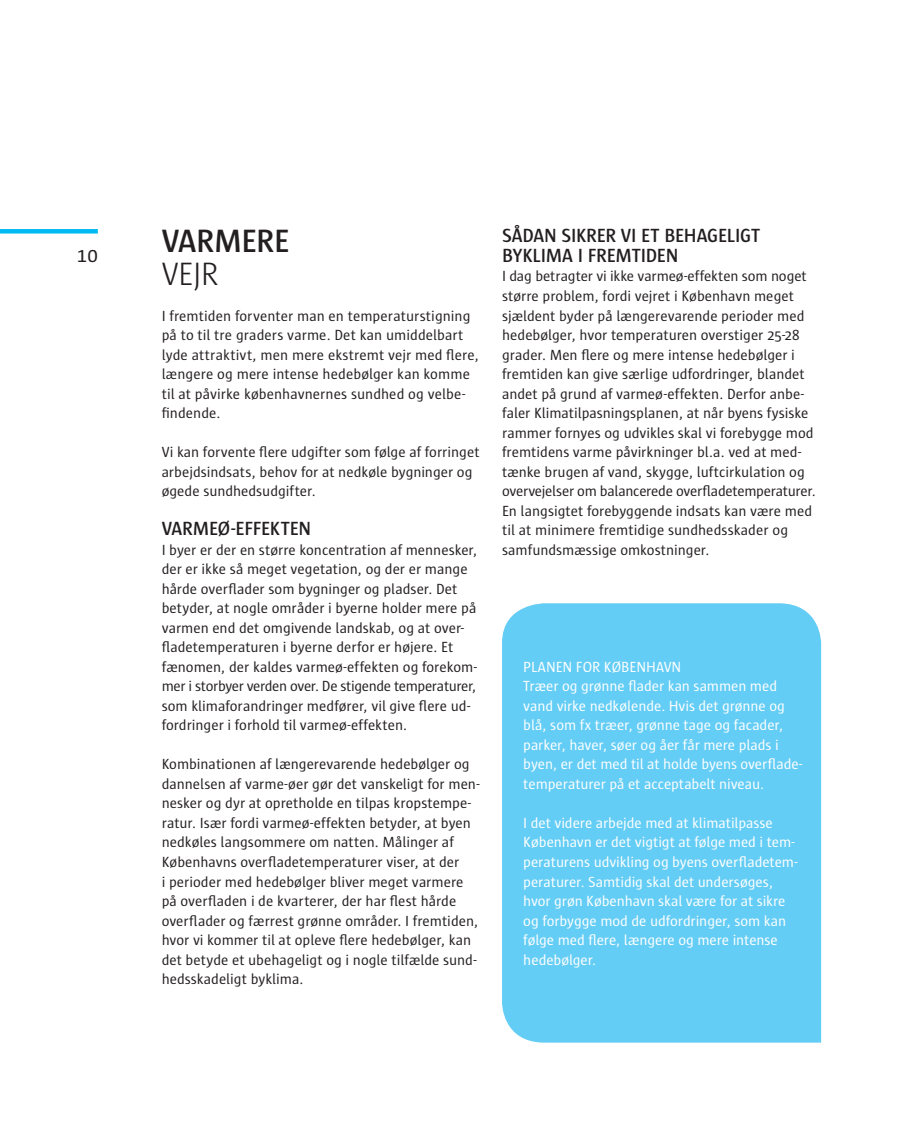
<style>
.page{position:relative;width:919px;height:1132px;background:#fff}
.page>*{position:absolute;margin:0;border:0;box-sizing:border-box;transform-origin:0 0}
.t1{font:600 33px "Sun";letter-spacing:-.01em;color:#231f20}
.t2{font:300 33px "Sun";color:#231f20}
.t3{font:21px "Sun";color:#231f20}
.t4{font:600 19.5px/19.5px "Sun";letter-spacing:-.015em;color:#231f20}
.t5{font:15px/19.5px "Sun";color:#231f20}
.t6{font:15px/19.5px "Sun";letter-spacing:-.005em;color:#fff}
</style>
<div class="page">
<hr style="left:0;top:229px;width:98px;height:4px;background:#00baf1">
<div style="left:502px;top:603px;width:319px;height:439px;background:#64cdf5"></div>
<h2 class="t3" style="left:77px;top:246px;width:22px">10</h2>
<h1 class="t1" style="left:162px;top:227px;width:129px">VARMERE</h1>
<h1 class="t2" style="left:162px;top:260px;width:58px">VEJR</h1>
<p class="t5" style="left:162px;top:306px;width:319px">I fremtiden forventer man en temperaturstigning på to til tre graders varme. Det kan umiddelbart lyde attraktivt, men mere ekstremt vejr med flere, længere og mere intense hedebølger kan komme til at påvirke københavnernes sundhed og velbe&shy;findende.</p>
<p class="t5" style="left:162px;top:443px;width:319px">Vi kan forvente flere udgifter som følge af forringet arbejdsindsats, behov for at nedkøle bygninger og øgede sundhedsudgifter.</p>
<h3 class="t4" style="left:162px;top:519px;width:151px">VARMEØ-EFFEKTEN</h3>
<p class="t5" style="left:162px;top:540px;width:317px">I byer er der en større koncentration af mennesker, der er ikke så meget vegetation, og der er mange hårde overflader som bygninger og pladser. Det betyder, at nogle områder i byerne holder mere på varmen end det omgivende landskab, og at over&shy;fladetemperaturen i byerne derfor er højere. Et fænomen, der kaldes varmeø-effekten og forekom&shy;mer i storbyer verden over. De stigende temperaturer, som klimaforandringer medfører, vil give flere ud&shy;fordringer i forhold til varmeø-effekten.</p>
<p class="t5" style="left:162px;top:755px;width:319px">Kombinationen af længerevarende hedebølger og dannelsen af varme-øer gør det vanskeligt for men&shy;nesker og dyr at opretholde en tilpas kropstempe&shy;ratur. Især fordi varmeø-effekten betyder, at byen nedkøles langsommere om natten. Målinger af Københavns overfladetemperaturer viser, at der<br>i perioder med hedebølger bliver meget varmere på overfladen i de kvarterer, der har flest hårde overflader og færrest grønne områder. I fremtiden, hvor vi kommer til at opleve flere hedebølger, kan det betyde et ubehageligt og i nogle tilfælde sund&shy;hedsskadeligt byklima.</p>
<h3 class="t4" style="left:502px;top:227px;width:260px">SÅDAN SIKRER VI ET BEHAGELIGT<br>BYKLIMA I FREMTIDEN</h3>
<p class="t5" style="left:502px;top:267px;width:315px">I dag betragter vi ikke varmeø-effekten som noget større problem, fordi vejret i København meget sjældent byder på længerevarende perioder med hedebølger, hvor temperaturen overstiger 25-28 grader. Men flere og mere intense hedebølger i fremtiden kan give særlige udfordringer, blandet andet på grund af varmeø-effekten. Derfor anbe&shy;faler Klimatilpasningsplanen, at når byens fysiske rammer fornyes og udvikles skal vi forebygge mod fremtidens varme påvirkninger bl.a. ved at med&shy;tænke brugen af vand, skygge, luftcirkulation og overvejelser om balancerede overfladetemperaturer.<br>En langsigtet forebyggende indsats kan være med til at minimere fremtidige sundhedsskader og samfundsmæssige omkostninger.</p>
<p class="t6" style="left:523px;top:657px;width:280px">PLANEN FOR KØBENHAVN<br>Træer og grønne flader kan sammen med vand virke nedkølende. Hvis det grønne og blå, som fx træer, grønne tage og facader, parker, haver, søer og åer får mere plads i byen, er det med til at holde byens overflade&shy;temperaturer på et acceptabelt niveau.</p>
<p class="t6" style="left:523px;top:813px;width:276px">I det videre arbejde med at klimatilpasse København er det vigtigt at følge med i tem&shy;peraturens udvikling og byens overfladetem&shy;peraturer. Samtidig skal det undersøges, hvor grøn København skal være for at sikre og forbygge mod de udfordringer, som kan følge med flere, længere og mere intense hedebølger.</p>
</div>
